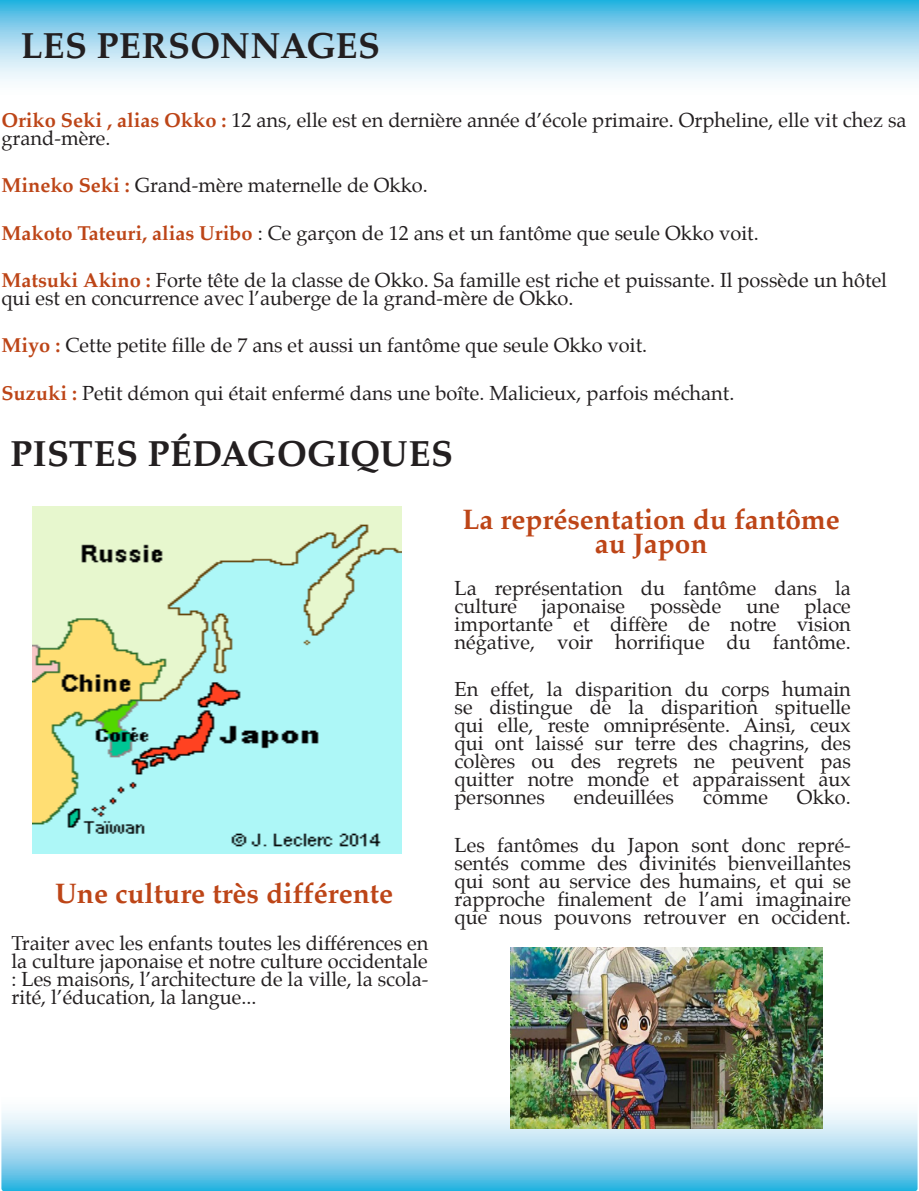
<style>
.page{position:relative;width:919px;height:1191px;background:#fff}
.page>*{position:absolute;margin:0;border:0;box-sizing:border-box;transform-origin:0 0}
.Texte_Film{font:700 36px "Palatino";letter-spacing:.005em;color:#231f20}
.Tableau_FilmsJury{font:700 28px/24px "Palatino";color:#bd4517;text-align:center}
.Tableau_FilmsJury-2{font:20px/18px "Palatino";color:#231f20;text-align:justify}
.s1{font-weight:700;color:#bd4517}
</style>
<div class="page">
<svg style="left:1px;top:1094px;width:916px;height:97px"></svg>
<svg style="left:0;top:0;width:918px;height:81px;background:#9fd9ef"></svg>
<img style="left:33px;top:506px;width:369px;height:347px">
<img style="left:510px;top:948px;width:312px;height:180px">
<p class="Texte_Film" style="left:21px;top:15px;width:361px">LES PERSONNAGES</p>
<p class="Tableau_FilmsJury-2" style="left:1px;top:111px;width:906px"><span class="s1">Oriko Seki , alias Okko :</span> 12 ans, elle est en dernière année d’école primaire. Orpheline, elle vit chez sa grand-mère.</p>
<p class="Tableau_FilmsJury-2" style="left:1px;top:176px;width:428px"><span class="s1">Mineko Seki :</span> Grand-mère maternelle de Okko.</p>
<p class="Tableau_FilmsJury-2" style="left:1px;top:224px;width:758px"><span class="s1">Makoto Tateuri, alias Uribo</span> : Ce garçon de 12 ans et un fantôme que seule Okko voit.</p>
<p class="Tableau_FilmsJury-2" style="left:1px;top:271px;width:887px"><span class="s1">Matsuki Akino :</span> Forte tête de la classe de Okko. Sa famille est riche et puissante. Il possède un hôtel qui est en concurrence avec l’auberge de la grand-mère de Okko.</p>
<p class="Tableau_FilmsJury-2" style="left:1px;top:336px;width:647px"><span class="s1">Miyo :</span> Cette petite fille de 7 ans et aussi un fantôme que seule Okko voit.</p>
<p class="Tableau_FilmsJury-2" style="left:1px;top:384px;width:734px"><span class="s1">Suzuki :</span> Petit démon qui était enfermé dans une boîte. Malicieux, parfois méchant.</p>
<p class="Texte_Film" style="left:11px;top:423px;width:444px">PISTES PÉDAGOGIQUES</p>
<p class="Tableau_FilmsJury" style="left:55px;top:881px;width:339px">Une culture très différente</p>
<p class="Tableau_FilmsJury-2" style="left:11px;top:934px;width:418px">Traiter avec les enfants toutes les différences en la culture japonaise et notre culture occidentale : Les maisons, l’architecture de la ville, la scola&shy;rité, l’éducation, la langue...</p>
<p class="Tableau_FilmsJury" style="left:462px;top:507px;width:379px">La représentation du fantôme au Japon</p>
<p class="Tableau_FilmsJury-2" style="left:454px;top:579px;width:398px">La représentation du fantôme dans la culture japonaise possède une place importante et diffère de notre vision négative, voir horrifique du fantôme.</p>
<p class="Tableau_FilmsJury-2" style="left:454px;top:680px;width:398px">En effet, la disparition du corps humain se distingue de la disparition spituelle qui elle, reste omniprésente. Ainsi, ceux qui ont laissé sur terre des chagrins, des colères ou des regrets ne peuvent pas quitter notre monde et apparaissent aux personnes</p>
<p class="Tableau_FilmsJury-2" style="left:574px;top:788px;width:102px">endeuillées</p>
<p class="Tableau_FilmsJury-2" style="left:703px;top:788px;width:66px">comme</p>
<p class="Tableau_FilmsJury-2" style="left:796px;top:788px;width:55px">Okko.</p>
<p class="Tableau_FilmsJury-2" style="left:454px;top:836px;width:398px">Les fantômes du Japon sont donc repré&shy;sentés comme des divinités bienveillantes qui sont au service des humains, et qui se rapproche finalement de l’ami imaginaire que nous pouvons retrouver en occident.</p>
</div>
